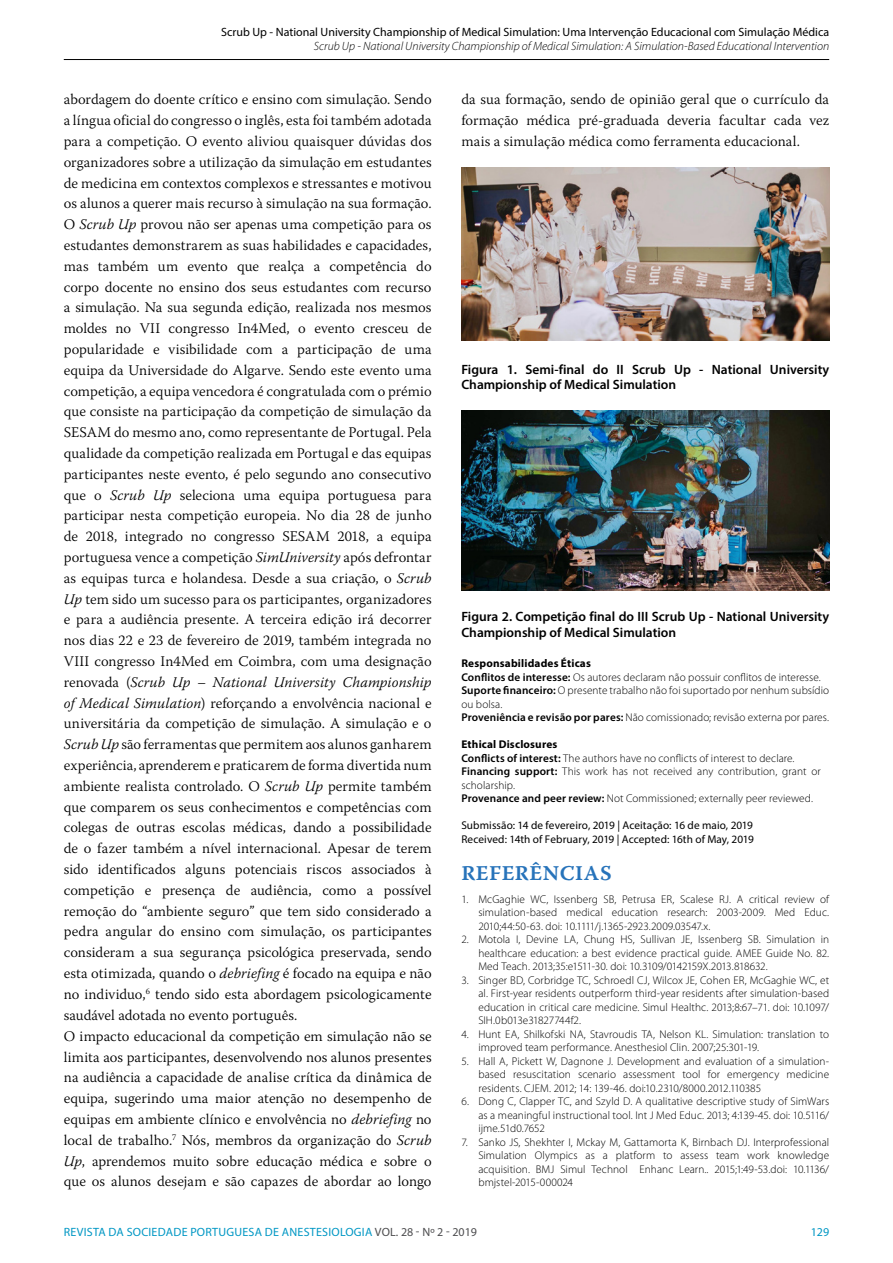
<style>
.page{position:relative;width:893px;height:1263px;background:#fff}
.page>*{position:absolute;margin:0;border:0;box-sizing:border-box;transform-origin:0 0}
.t1{font:21px "Warnock Pro Semibold Capt";letter-spacing:.02em;color:#2773ba}
.t2{font:300 14.7px/20.9px "Warnock Pro";letter-spacing:.005em;color:#000;text-align:justify}
.t3{font:600 13.5px/15.8px "Myriad Pro";color:#000}
.t4{font:12px "Myriad Pro";color:#000}
.t5{font:italic 300 12px "Myriad Pro";color:#000}
.t6{font:12px "Myriad Pro";letter-spacing:.02em;color:#0097c4}
.t7{font:12px "Myriad Pro";color:#0197c4}
.t8{font:300 11.25px/13.5px "Myriad Pro";letter-spacing:.005em;color:#000;text-align:justify}
.t9{font:11.25px/13.5px "Myriad Pro";letter-spacing:.01em;color:#000}
.s1{font-style:italic}
.s2{font-weight:700}
.s3{font-weight:600}
.s4{color:#4d4d4f}
</style>
<div class="page">
<hr style="left:64px;top:59px;width:765px;height:1px;background:#000">
<img style="left:461px;top:167px;width:368px;height:174px">
<img style="left:461px;top:410px;width:368px;height:180px">
<p class="t4" style="left:221px;top:24px;width:610px">Scrub Up - National University Championship of Medical Simulation: Uma Intervenção Educacional com Simulação Médica</p>
<p class="t5" style="left:314px;top:39px;width:517px">Scrub Up - National University Championship of Medical Simulation: A Simulation-Based Educational Intervention</p>
<p class="t2" style="left:64px;top:89px;width:369px;text-align:left">abordagem do doente crítico e ensino com simulação. Sendo a língua oficial do congresso o inglês, esta foi também adotada para a competição. O evento aliviou quaisquer dúvidas dos organizadores sobre a utilização da simulação em estudantes de medicina em contextos complexos e stressantes e motivou os alunos a querer mais recurso à simulação na sua formação.<br>O <span class="s1">Scrub Up</span> provou não ser apenas uma competição para os estudantes demonstrarem as suas habilidades e capacidades, mas também um evento que realça a competência do corpo docente no ensino dos seus estudantes com recurso a simulação. Na sua segunda edição, realizada nos mesmos moldes no VII congresso In4Med, o evento cresceu de popularidade e visibilidade com a participação de uma equipa da Universidade do Algarve. Sendo este evento uma competição, a equipa vencedora é congratulada com o prémio que consiste na participação da competição de simulação da SESAM do mesmo ano, como representante de Portugal. Pela qualidade da competição realizada em Portugal e das equipas participantes neste evento, é pelo segundo ano consecutivo que o <span class="s1">Scrub Up</span> seleciona uma equipa portuguesa para participar nesta competição europeia. No dia 28 de junho de 2018, integrado no congresso SESAM 2018, a equipa portuguesa vence a competição <span class="s1">SimUniversity</span> após defrontar as equipas turca e holandesa. Desde a sua criação, o <span class="s1">Scrub Up</span> tem sido um sucesso para os participantes, organizadores e para a audiência presente. A terceira edição irá decorrer nos dias 22 e 23 de fevereiro de 2019, também integrada no VIII congresso In4Med em Coimbra, com uma designação renovada (<span class="s1">Scrub Up – National University Championship of Medical Simulation</span>) reforçando a envolvência nacional e universitária da competição de simulação. A simulação e o <span class="s1">Scrub Up</span> são ferramentas que permitem aos alunos ganharem experiência, aprenderem e praticarem de forma divertida num ambiente realista controlado. O <span class="s1">Scrub Up</span> permite também que comparem os seus conhecimentos e competências com colegas de outras escolas médicas, dando a possibilidade de o fazer também a nível internacional. Apesar de terem sido identificados alguns potenciais riscos associados à competição e presença de audiência, como a possível remoção do “ambiente seguro” que tem sido considerado a pedra angular do ensino com simulação, os participantes consideram a sua segurança psicológica preservada, sendo esta otimizada, quando o <span class="s1">debriefing</span> é focado na equipa e não no individuo,<sup>6</sup> tendo sido esta abordagem psicologicamente saudável adotada no evento português.<br>O impacto educacional da competição em simulação não se limita aos participantes, desenvolvendo nos alunos presentes na audiência a capacidade de analise crítica da dinâmica de equipa, sugerindo uma maior atenção no desempenho de equipas em ambiente clínico e envolvência no <span class="s1">debriefing</span> no local de trabalho.<sup>7</sup> Nós, membros da organização do <span class="s1">Scrub Up</span>, aprendemos muito sobre educação médica e sobre o que os alunos desejam e são capazes de abordar ao longo</p>
<p class="t2" style="left:461px;top:89px;width:369px">da sua formação, sendo de opinião geral que o currículo da formação médica pré-graduada deveria facultar cada vez mais a simulação médica como ferramenta educacional.</p>
<p class="t3" style="left:461px;top:361px;width:369px">Figura 1. Semi-final do II Scrub Up - National University<br>Championship of Medical Simulation</p>
<p class="t3" style="left:461px;top:609px;width:369px">Figura 2. Competição final do III Scrub Up - National University<br>Championship of Medical Simulation</p>
<p class="t8" style="left:461px;top:657px;width:369px;text-align:left"><span class="s2">Responsabilidades Éticas<br></span><span class="s3">Conflitos de interesse:</span> Os autores declaram não possuir conflitos de interesse.<br><span class="s3">Suporte financeiro:</span> O presente trabalho não foi suportado por nenhum subsídio ou bolsa.<br><span class="s3">Proveniência e revisão por pares:</span> Não comissionado; revisão externa por pares.</p>
<p class="t8" style="left:461px;top:738px;width:361px;text-align:left"><span class="s2">Ethical Disclosures<br></span><span class="s3">Conflicts of interest:</span> The authors have no conflicts of interest to declare.<br><span class="s3">Financing support:</span> This work has not received any contribution, grant or scholarship.<br><span class="s3">Provenance and peer review:</span> Not Commissioned; externally peer reviewed.</p>
<p class="t9" style="left:461px;top:819px;width:294px">Submissão: 14 de fevereiro, 2019 | Aceitação: 16 de maio, 2019<br>Received: 14th of February, 2019 | Accepted: 16th of May, 2019</p>
<h1 class="t1" style="left:461px;top:861px;width:152px">REFERÊNCIAS</h1>
<p class="t8" style="left:478px;top:892px;width:352px;text-indent:-17px">1. McGaghie WC, Issenberg SB, Petrusa ER, Scalese RJ. A critical review of simulation-based medical education research: 2003-2009. Med Educ.<br>2010;44:50-63. doi: 10.1111/j.1365-2923.2009.03547.x.</p>
<p class="t8" style="left:478px;top:933px;width:352px;text-indent:-17px">2. Motola I, Devine LA, Chung HS, Sullivan JE, Issenberg SB. Simulation in healthcare education: a best evidence practical guide. AMEE Guide No. 82.<br>Med Teach. 2013;35:e1511-30. doi: 10.3109/0142159X.2013.818632.</p>
<p class="t8" style="left:478px;top:973px;width:352px;text-indent:-17px">3. Singer BD, Corbridge TC, Schroedl CJ, Wilcox JE, Cohen ER, McGaghie WC, et al. First-year residents outperform third-year residents after simulation-based education in critical care medicine. Simul Healthc. 2013;8:67–71. doi: 10.1097/ SIH.0b013e31827744f2.</p>
<p class="t8" style="left:478px;top:1027px;width:352px;text-indent:-17px">4. Hunt EA, Shilkofski NA, Stavroudis TA, Nelson KL. Simulation: translation to improved team performance. Anesthesiol Clin. 2007;25:301-19.</p>
<p class="t8" style="left:478px;top:1054px;width:352px;text-indent:-17px">5. Hall A, Pickett W, Dagnone J. Development and evaluation of a simulation&shy;based resuscitation scenario assessment tool for emergency medicine residents. CJEM. 2012; 14: 139-46. doi:10.2310/8000.2012.110385</p>
<p class="t8" style="left:478px;top:1095px;width:352px;text-indent:-17px">6. Dong C, Clapper TC, and Szyld D. A qualitative descriptive study of SimWars as a meaningful instructional tool. Int J Med Educ. 2013; 4:139-45. doi: 10.5116/ ijme.51d0.7652</p>
<p class="t8" style="left:478px;top:1135px;width:352px;text-indent:-17px">7. Sanko JS, Shekhter I, Mckay M, Gattamorta K, Birnbach DJ. Interprofessional Simulation Olympics as a platform to assess team work knowledge acquisition. BMJ Simul Technol Enhanc Learn.. 2015;1:49-53.doi: 10.1136/ bmjstel-2015-000024</p>
<p class="t6" style="left:64px;top:1224px;width:415px">REVISTA DA SOCIEDADE PORTUGUESA DE ANESTESIOLOGIA <span class="s4">VOL. 28 - Nº 2 - 2019</span></p>
<p class="t7" style="left:811px;top:1224px;width:20px">129</p>
</div>
